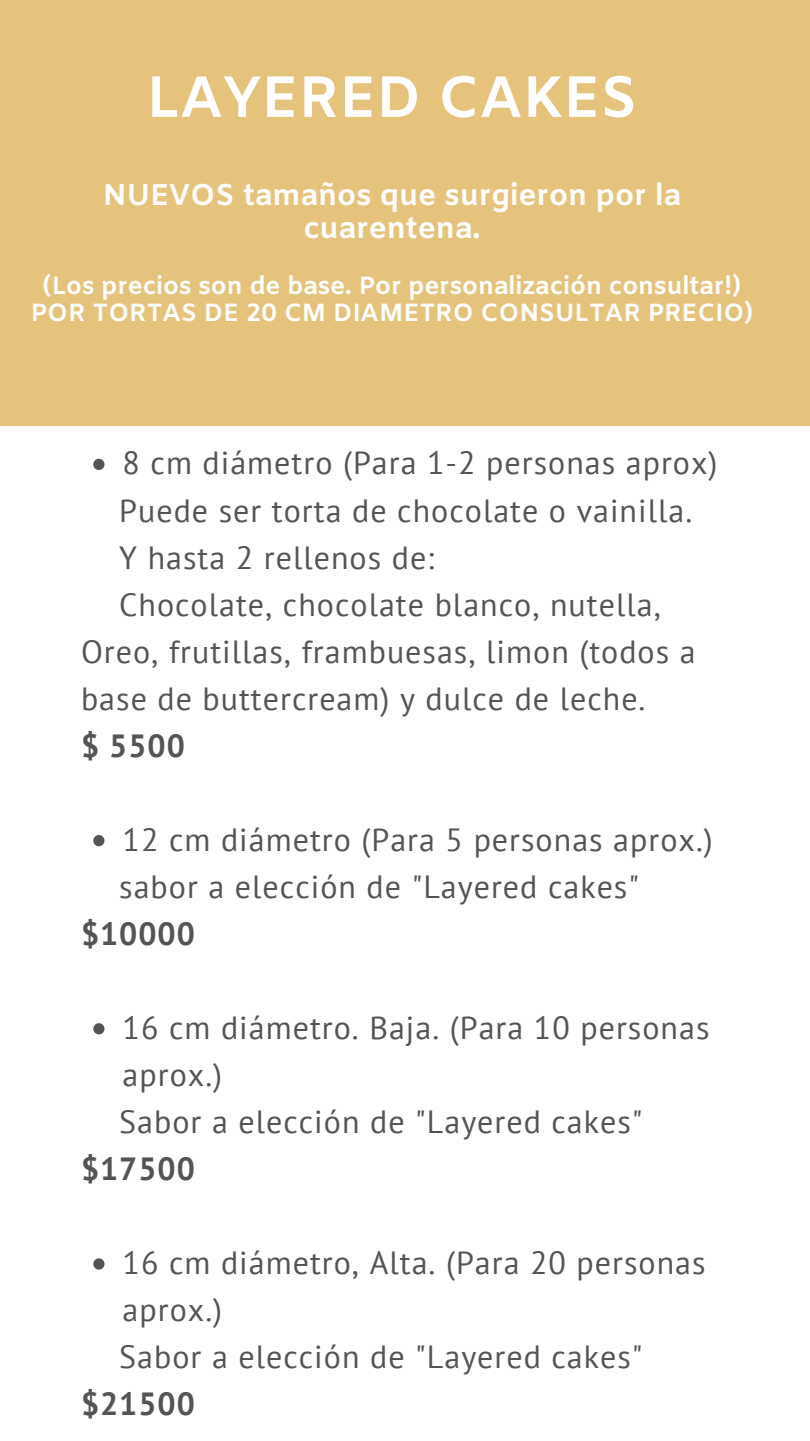
<style>
.page{position:relative;width:810px;height:1441px;background:#fff}
.page>*{position:absolute;margin:0;border:0;box-sizing:border-box;transform-origin:0 0}
.t1{font:700 58.1px "Amiko";color:#fff}
.t2{font:32px/47px "PT Sans";letter-spacing:.03em;color:#545454}
.t3{font:700 32px "PT Sans";letter-spacing:.03em;color:#545454}
.t4{font:700 30px/33px "Amiko";color:#fff;text-align:center}
.t5{font:700 24.9px/27px "Amiko";color:#fff;text-align:center}
</style>
<div class="page">
<div style="left:0;top:0;width:810px;height:1440px;background:#e6c37c"></div>
<div style="left:0;top:426px;width:810px;height:1014px;background:#fff"></div>
<svg style="left:93px;top:458px;width:12px;height:12px"></svg>
<svg style="left:93px;top:835px;width:12px;height:11px"></svg>
<svg style="left:93px;top:1023px;width:12px;height:11px"></svg>
<svg style="left:93px;top:1258px;width:12px;height:11px"></svg>
<h1 class="t1" style="left:146px;top:63px;width:493px">LAYERED CAKES</h1>
<p class="t4" style="left:103px;top:180px;width:580px">NUEVOS tamaños que surgieron por la cuarentena.</p>
<p class="t5" style="left:31px;top:274px;width:724px">(Los precios son de base. Por personalización consultar!)<br>POR TORTAS DE 20 CM DIAMETRO CONSULTAR PRECIO)</p>
<p class="t2" style="left:123px;top:439px;width:596px">8 cm diámetro (Para 1-2 personas aprox)</p>
<p class="t2" style="left:119px;top:486px;width:574px">Puede ser torta de chocolate o vainilla.</p>
<p class="t2" style="left:119px;top:533px;width:317px">Y hasta 2 rellenos de:</p>
<p class="t2" style="left:119px;top:580px;width:543px">Chocolate, chocolate blanco, nutella,</p>
<p class="t2" style="left:81px;top:627px;width:616px">Oreo, frutillas, frambuesas, limon (todos a</p>
<p class="t2" style="left:81px;top:674px;width:566px">base de buttercream) y dulce de leche.</p>
<p class="t3" style="left:81px;top:724px;width:105px">$ 5500</p>
<p class="t2" style="left:123px;top:815px;width:592px">12 cm diámetro (Para 5 personas aprox.)</p>
<p class="t2" style="left:119px;top:862px;width:521px">sabor a elección de "Layered cakes"</p>
<p class="t3" style="left:81px;top:912px;width:115px">$10000</p>
<p class="t2" style="left:123px;top:1003px;width:588px">16 cm diámetro. Baja. (Para 10 personas aprox.)</p>
<p class="t2" style="left:119px;top:1097px;width:525px">Sabor a elección de "Layered cakes"</p>
<p class="t3" style="left:81px;top:1147px;width:115px">$17500</p>
<p class="t2" style="left:123px;top:1238px;width:585px">16 cm diámetro, Alta. (Para 20 personas aprox.)</p>
<p class="t2" style="left:119px;top:1332px;width:525px">Sabor a elección de "Layered cakes"</p>
<p class="t3" style="left:81px;top:1382px;width:115px">$21500</p>
</div>
